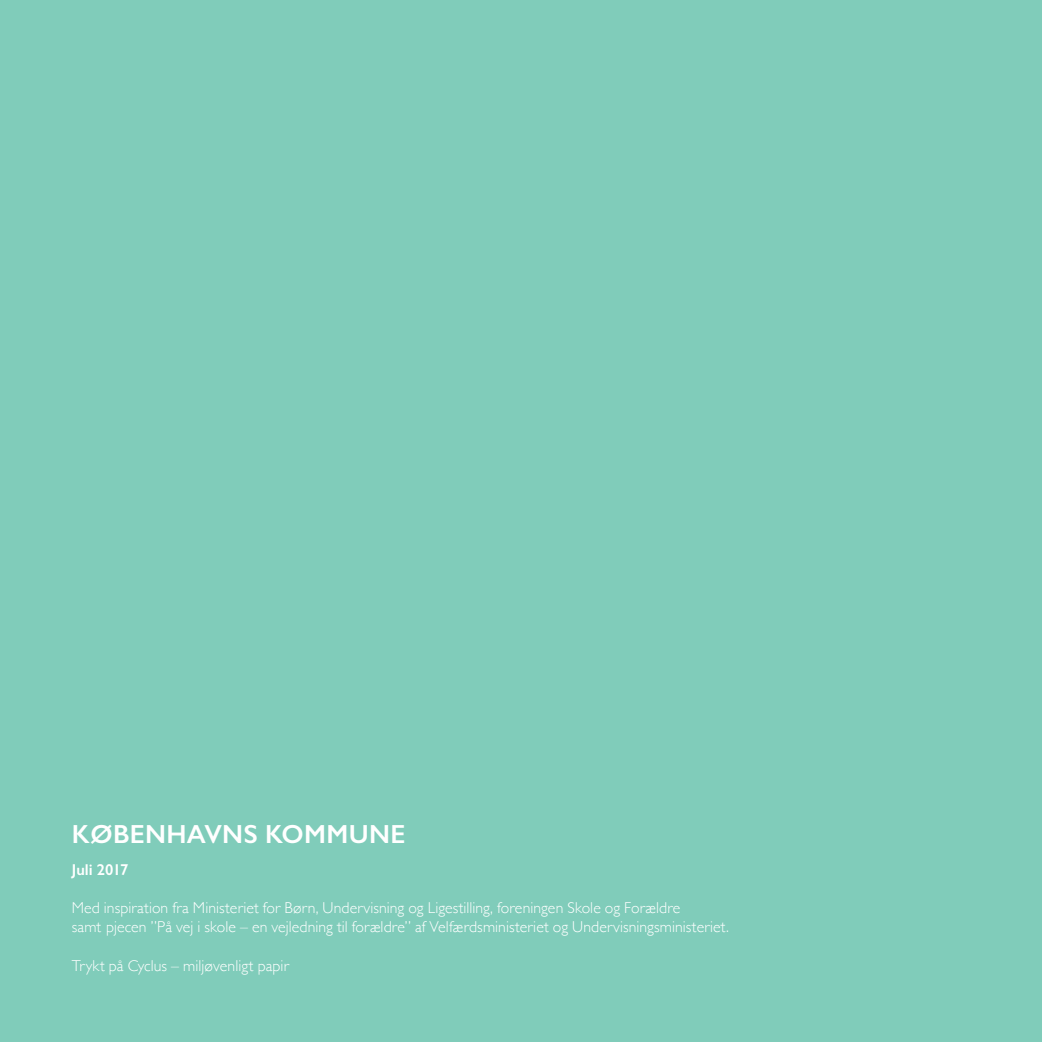
<style>
.page{position:relative;width:1042px;height:1042px;background:#80ccba}
.page>*{position:absolute;margin:0;border:0;box-sizing:border-box;transform-origin:0 0}
.mellemrubrik_stor{font:600 26.25px "Gill Sans";letter-spacing:.015em;color:#fff}
.Brødtekst{font:300 15.75px "Gill Sans";letter-spacing:.005em;color:#fff}
.Brødtekst-2{font:600 15.75px "Gill Sans";color:#fff}
</style>
<div class="page">
<p class="mellemrubrik_stor" style="left:72px;top:818px;width:335px">KØBENHAVNS KOMMUNE</p>
<p class="Brødtekst-2" style="left:72px;top:860px;width:58px">Juli 2017</p>
<p class="Brødtekst" style="left:72px;top:895px;width:610px">Med inspiration fra Ministeriet for Børn, Undervisning og Ligestilling, foreningen Skole og Forældre</p>
<p class="Brødtekst" style="left:72px;top:915px;width:659px">samt pjecen ”På vej i skole – en vejledning til forældre” af Velfærdsministeriet og Undervisningsministeriet.</p>
<p class="Brødtekst" style="left:72px;top:953px;width:219px">Trykt på Cyclus – miljøvenligt papir</p>
</div>
